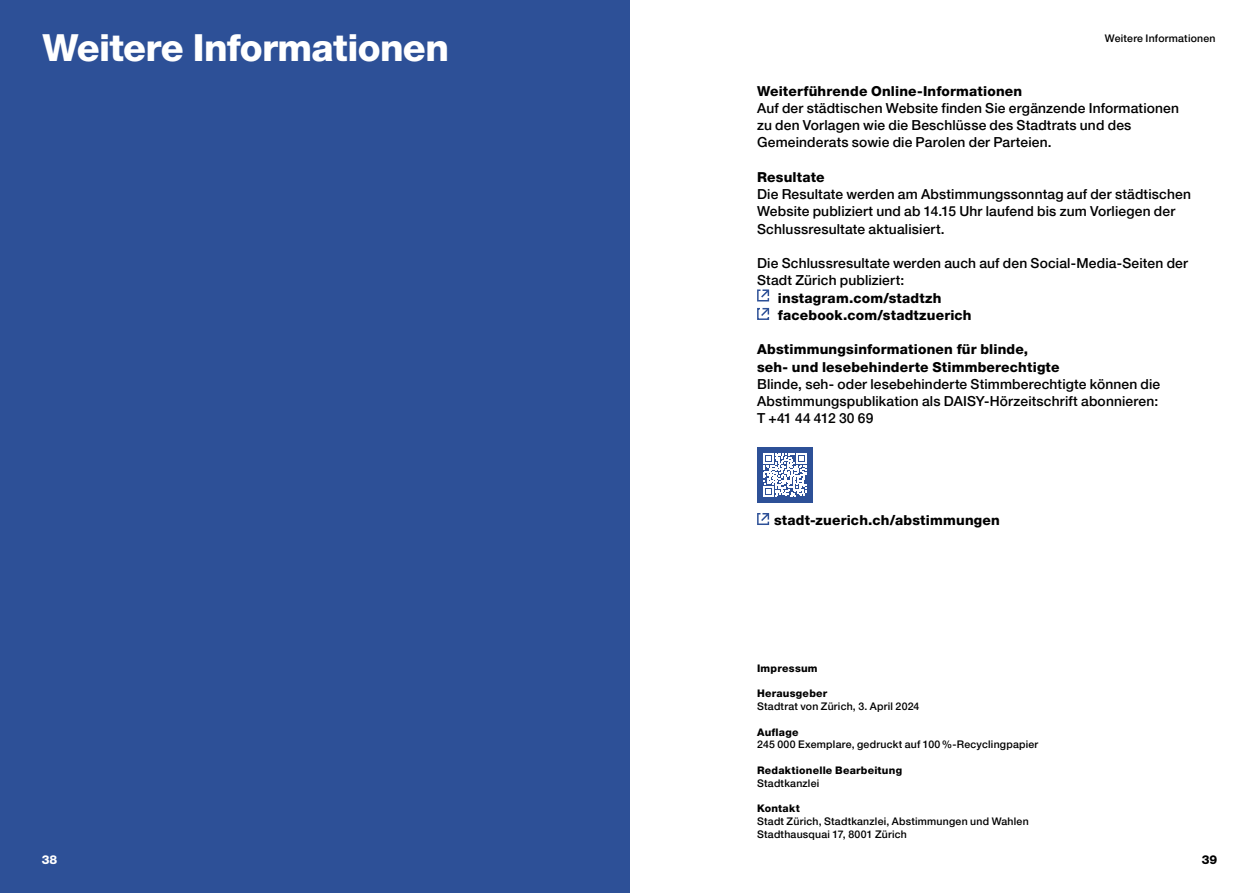
<style>
.page{position:relative;width:1259px;height:893px;background:#fff}
.page>*{position:absolute;margin:0;border:0;box-sizing:border-box;transform-origin:0 0}
.t1{font:800 37.5px "Helvetica Neue LT Pro";letter-spacing:-.015em;color:#fff}
.t2{font:500 13.8px/17.2px "Helvetica Neue LT Pro";letter-spacing:.01em;color:#000}
.t3{font:800 13.8px/17.2px "Helvetica Neue LT Pro";letter-spacing:.015em;color:#000}
.t4{font:800 12.3px "Helvetica Neue LT Pro";color:#fff}
.t5{font:800 12.3px "Helvetica Neue LT Pro";color:#000}
.t6{font:500 10.5px/12.8px "Helvetica Neue LT Pro";letter-spacing:.02em;color:#000}
.t7{font:800 10.5px "Helvetica Neue LT Pro";letter-spacing:.025em;color:#000}
</style>
<div class="page">
<div style="left:0;top:0;width:629px;height:893px;background:#2d5097"></div>
<div style="left:757px;top:308px;width:12px;height:12px;border:2px solid #2d5097"></div>
<svg style="left:759px;top:307px;width:11px;height:11px"></svg>
<div style="left:757px;top:447px;width:55px;height:55px;background:#2d5097"></div>
<svg style="left:763px;top:453px;width:43px;height:43px"></svg>
<svg style="left:757px;top:513px;width:12px;height:12px"></svg>
<svg style="left:757px;top:289px;width:13px;height:12px"></svg>
<h1 class="t1" style="left:43px;top:25px;width:408px">Weitere Informationen</h1>
<p class="t6" style="left:1105px;top:31px;width:112px">Weitere Informationen</p>
<p class="t3" style="left:757px;top:82px;width:267px">Weiterführende Online-Informationen</p>
<p class="t2" style="left:757px;top:99px;width:423px">Auf der städtischen Website finden Sie ergänzende Informationen zu den Vorlagen wie die Beschlüsse des Stadtrats und des<br>Gemeinderats sowie die Parolen der Parteien.</p>
<p class="t3" style="left:757px;top:168px;width:69px">Resultate</p>
<p class="t2" style="left:757px;top:185px;width:435px">Die Resultate werden am Abstimmungssonntag auf der städtischen<br>Website publiziert und ab 14.15 Uhr laufend bis zum Vorliegen der<br>Schlussresultate aktualisiert.</p>
<p class="t2" style="left:757px;top:254px;width:432px">Die Schlussresultate werden auch auf den Social-Media-Seiten der<br>Stadt Zürich publiziert:</p>
<p class="t3" style="left:778px;top:289px;width:165px">instagram.com/stadtzh</p>
<p class="t3" style="left:778px;top:306px;width:195px">facebook.com/stadtzuerich</p>
<p class="t3" style="left:757px;top:341px;width:304px">Abstimmungsinformationen für blinde, seh- und lesebehinderte Stimmberechtigte</p>
<p class="t2" style="left:757px;top:375px;width:405px">Blinde, seh- oder lesebehinderte Stimmberechtigte können die<br>Abstimmungspublikation als DAISY-Hörzeitschrift abonnieren:<br>T +41 44 412 30 69</p>
<p class="t3" style="left:774px;top:511px;width:227px">stadt-zuerich.ch/abstimmungen</p>
<p class="t7" style="left:757px;top:662px;width:62px">Impressum</p>
<p class="t7" style="left:757px;top:687px;width:72px">Herausgeber</p>
<p class="t6" style="left:757px;top:700px;width:164px">Stadtrat von Zürich, 3. April 2024</p>
<p class="t7" style="left:757px;top:725px;width:43px">Auflage</p>
<p class="t6" style="left:757px;top:738px;width:283px">245 000 Exemplare, gedruckt auf 100 %-Recyclingpapier</p>
<p class="t7" style="left:757px;top:764px;width:146px">Redaktionelle Bearbeitung</p>
<p class="t6" style="left:757px;top:776px;width:64px">Stadtkanzlei</p>
<p class="t7" style="left:757px;top:802px;width:44px">Kontakt</p>
<p class="t6" style="left:757px;top:814px;width:273px">Stadt Zürich, Stadtkanzlei, Abstimmungen und Wahlen<br>Stadthausquai 17, 8001 Zürich</p>
<p class="t4" style="left:42px;top:852px;width:17px">38</p>
<p class="t5" style="left:1201px;top:852px;width:17px">39</p>
</div>
